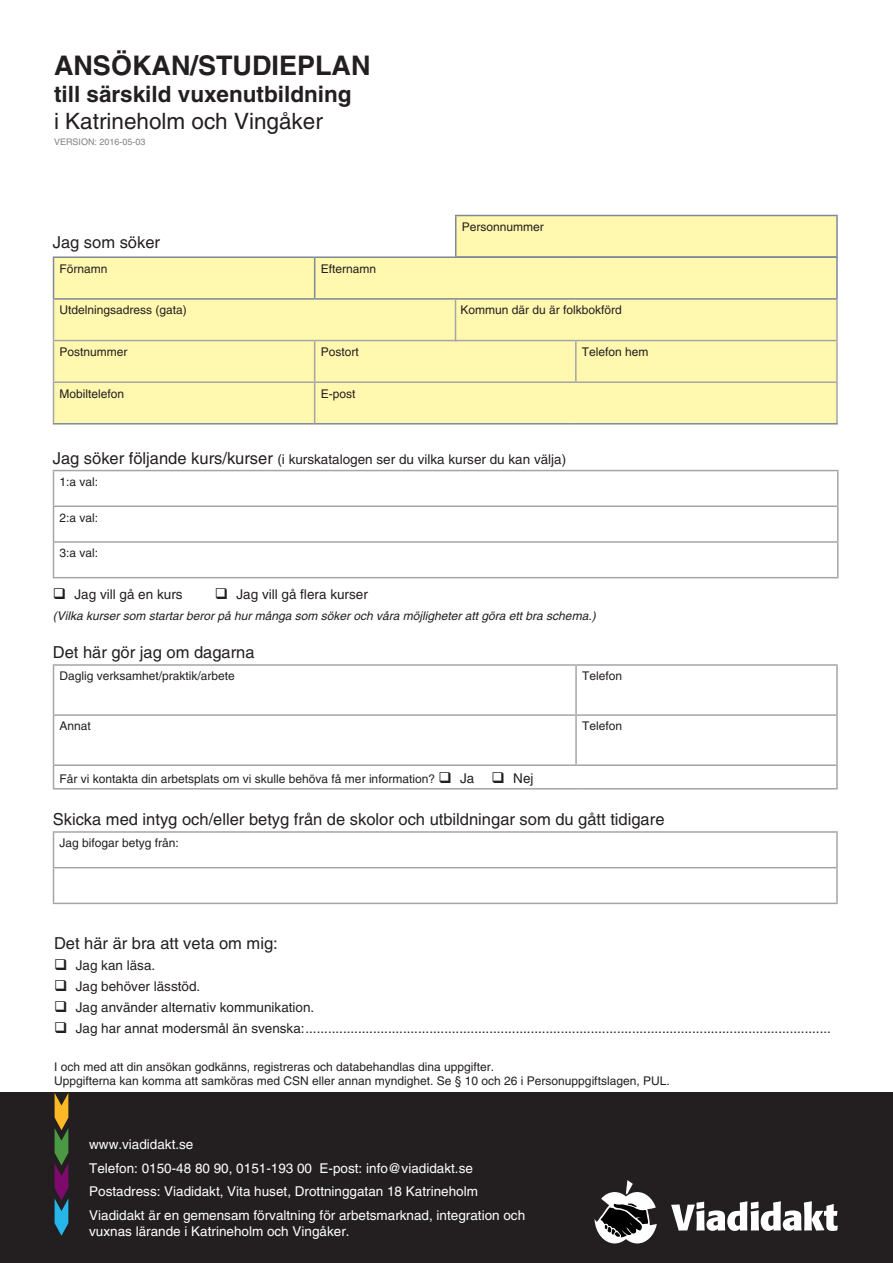
<style>
.page{position:relative;width:893px;height:1263px;background:#fff}
.page>*{position:absolute;margin:0;border:0;box-sizing:border-box;transform-origin:0 0}
.t1{font:700 27px "Helvetica";color:#231f20}
.t2{font:700 22.5px "Helvetica";color:#231f20}
.t3{font:22.5px "Helvetica";color:#231f20}
.t4{font:16.5px "Helvetica";color:#231f20}
.t5{font:13.5px "Helvetica";color:#231f20}
.Styckeformat__1{font:13.5px/16.2px "Helvetica";color:#fff}
.t6{font:12px/14.4px "Helvetica";color:#231f20}
.t7{font:italic 12px "Helvetica";color:#231f20}
.t8{font:9px "Helvetica";color:#808285}
.s1{font-size:16.5px}
.s2{font-size:13.5px}
</style>
<div class="page">
<div style="left:0;top:1093px;width:893px;height:170px;background:#231f20"></div>
<div style="left:456px;top:215px;width:381px;height:42px;background:#fff8ae"></div>
<hr style="left:455px;top:215px;width:383px;height:1px;background:#7e8897">
<hr style="left:455px;top:216px;width:1px;height:40px;background:#7e8897">
<hr style="left:836px;top:216px;width:2px;height:40px;background:#7e8897">
<div style="left:54px;top:258px;width:782px;height:165px;background:#fff8ae"></div>
<hr style="left:836px;top:341px;width:2px;height:40px;background:#a4a5a9">
<hr style="left:576px;top:381px;width:262px;height:2px;background:#a4a5a9">
<hr style="left:836px;top:383px;width:2px;height:40px;background:#a4a5a9">
<hr style="left:53px;top:256px;width:262px;height:2px;background:#7e8897">
<hr style="left:53px;top:258px;width:1px;height:40px;background:#7e8897">
<hr style="left:315px;top:256px;width:261px;height:2px;background:#7e8897">
<hr style="left:314px;top:258px;width:1px;height:40px;background:#7e8897">
<hr style="left:576px;top:256px;width:262px;height:2px;background:#7e8897">
<hr style="left:836px;top:258px;width:2px;height:40px;background:#7e8897">
<hr style="left:53px;top:298px;width:262px;height:2px;background:#7e8897">
<hr style="left:315px;top:298px;width:261px;height:2px;background:#7e8897">
<hr style="left:576px;top:298px;width:262px;height:2px;background:#7e8897">
<hr style="left:53px;top:423px;width:262px;height:1px;background:#7e8897">
<hr style="left:315px;top:423px;width:261px;height:1px;background:#7e8897">
<hr style="left:576px;top:423px;width:262px;height:1px;background:#7e8897">
<hr style="left:53px;top:300px;width:1px;height:40px;background:#a4a5a9">
<hr style="left:836px;top:300px;width:2px;height:40px;background:#a4a5a9">
<hr style="left:53px;top:340px;width:262px;height:1px;background:#a4a5a9">
<hr style="left:53px;top:341px;width:1px;height:40px;background:#a4a5a9">
<hr style="left:315px;top:340px;width:261px;height:1px;background:#a4a5a9">
<hr style="left:314px;top:341px;width:1px;height:40px;background:#a4a5a9">
<hr style="left:576px;top:340px;width:262px;height:1px;background:#a4a5a9">
<hr style="left:575px;top:341px;width:2px;height:40px;background:#a4a5a9">
<hr style="left:53px;top:381px;width:262px;height:2px;background:#a4a5a9">
<hr style="left:53px;top:383px;width:1px;height:40px;background:#a4a5a9">
<hr style="left:315px;top:381px;width:261px;height:2px;background:#a4a5a9">
<hr style="left:314px;top:383px;width:1px;height:40px;background:#a4a5a9">
<hr style="left:455px;top:300px;width:1px;height:41px;background:#a4a5a9">
<svg style="left:671px;top:1201px;width:167px;height:30px"></svg>
<svg style="left:594px;top:1180px;width:63px;height:63px"></svg>
<svg style="left:55px;top:1093px;width:13px;height:143px"></svg>
<hr style="left:53px;top:470px;width:786px;height:1px;background:#a4a5a9">
<hr style="left:53px;top:471px;width:1px;height:34px;background:#a4a5a9">
<hr style="left:837px;top:471px;width:2px;height:34px;background:#a4a5a9">
<hr style="left:53px;top:505px;width:786px;height:2px;background:#a4a5a9">
<hr style="left:53px;top:507px;width:1px;height:34px;background:#a4a5a9">
<hr style="left:837px;top:507px;width:2px;height:34px;background:#a4a5a9">
<hr style="left:53px;top:541px;width:786px;height:2px;background:#a4a5a9">
<hr style="left:53px;top:543px;width:1px;height:34px;background:#a4a5a9">
<hr style="left:837px;top:543px;width:2px;height:34px;background:#a4a5a9">
<hr style="left:53px;top:577px;width:786px;height:1px;background:#a4a5a9">
<hr style="left:53px;top:664px;width:523px;height:2px;background:#a4a5a9">
<hr style="left:53px;top:666px;width:1px;height:48px;background:#a4a5a9">
<hr style="left:576px;top:664px;width:262px;height:2px;background:#a4a5a9">
<hr style="left:575px;top:666px;width:2px;height:48px;background:#a4a5a9">
<hr style="left:836px;top:666px;width:2px;height:48px;background:#a4a5a9">
<hr style="left:53px;top:714px;width:523px;height:2px;background:#a4a5a9">
<hr style="left:53px;top:716px;width:1px;height:48px;background:#a4a5a9">
<hr style="left:576px;top:714px;width:262px;height:2px;background:#a4a5a9">
<hr style="left:575px;top:716px;width:2px;height:48px;background:#a4a5a9">
<hr style="left:836px;top:716px;width:2px;height:48px;background:#a4a5a9">
<hr style="left:53px;top:764px;width:523px;height:2px;background:#a4a5a9">
<svg style="left:53px;top:766px;width:1px;height:22px"></svg>
<hr style="left:576px;top:764px;width:262px;height:2px;background:#a4a5a9">
<hr style="left:836px;top:766px;width:2px;height:22px;background:#a4a5a9">
<hr style="left:53px;top:788px;width:523px;height:1px;background:#a4a5a9">
<hr style="left:576px;top:788px;width:262px;height:1px;background:#a4a5a9">
<hr style="left:53px;top:831px;width:785px;height:2px;background:#a4a5a9">
<hr style="left:53px;top:833px;width:1px;height:34px;background:#a4a5a9">
<hr style="left:836px;top:833px;width:2px;height:34px;background:#a4a5a9">
<hr style="left:53px;top:867px;width:785px;height:1px;background:#a4a5a9">
<hr style="left:53px;top:868px;width:1px;height:35px;background:#a4a5a9">
<hr style="left:836px;top:868px;width:2px;height:35px;background:#a4a5a9">
<hr style="left:53px;top:903px;width:785px;height:1px;background:#a4a5a9">
<p class="t1" style="left:54px;top:49px;width:318px">ANSÖKAN/STUDIEPLAN</p>
<p class="t2" style="left:54px;top:80px;width:299px">till särskild vuxenutbildning</p>
<p class="t3" style="left:54px;top:108px;width:270px">i Katrineholm och Vingåker</p>
<p class="t8" style="left:54px;top:137px;width:93px">VERSION: 2016-05-03</p>
<p class="t4" style="left:53px;top:233px;width:109px">Jag som söker</p>
<p class="t6" style="left:462px;top:219px;width:84px">Personnummer</p>
<p class="t6" style="left:60px;top:261px;width:50px">Förnamn</p>
<p class="t6" style="left:321px;top:261px;width:57px">Efternamn</p>
<p class="t6" style="left:60px;top:303px;width:129px">Utdelningsadress (gata)</p>
<p class="t6" style="left:460px;top:303px;width:163px">Kommun där du är folkbokförd</p>
<p class="t6" style="left:60px;top:344px;width:70px">Postnummer</p>
<p class="t6" style="left:321px;top:344px;width:40px">Postort</p>
<p class="t6" style="left:582px;top:344px;width:68px">Telefon hem</p>
<p class="t6" style="left:60px;top:386px;width:66px">Mobiltelefon</p>
<p class="t6" style="left:321px;top:386px;width:36px">E-post</p>
<p class="t5" style="left:53px;top:451px;width:515px"><span class="s1">Jag söker följande kurs/kurser</span> (i kurskatalogen ser du vilka kurser du kan välja)</p>
<p class="t6" style="left:60px;top:474px;width:40px">1:a val:</p>
<p class="t6" style="left:60px;top:510px;width:40px">2:a val:</p>
<p class="t6" style="left:60px;top:546px;width:40px">3:a val:</p>
<p class="t5" style="left:53px;top:587px;width:131px">❑ Jag vill gå en kurs</p>
<p class="t5" style="left:215px;top:587px;width:155px">❑ Jag vill gå flera kurser</p>
<p class="t7" style="left:53px;top:609px;width:544px">(Vilka kurser som startar beror på hur många som söker och våra möjligheter att göra ett bra schema.)</p>
<p class="t4" style="left:53px;top:643px;width:203px">Det här gör jag om dagarna</p>
<p class="t6" style="left:60px;top:669px;width:177px">Daglig verksamhet/praktik/arbete</p>
<p class="t6" style="left:582px;top:669px;width:42px">Telefon</p>
<p class="t6" style="left:60px;top:719px;width:33px">Annat</p>
<p class="t6" style="left:582px;top:719px;width:42px">Telefon</p>
<p class="t6" style="left:60px;top:771px;width:476px">Får vi kontakta din arbetsplats om vi skulle behöva få mer information? ❑ <span class="s2">Ja</span> ❑ <span class="s2">Nej</span></p>
<p class="t4" style="left:53px;top:810px;width:613px">Skicka med intyg och/eller betyg från de skolor och utbildningar som du gått tidigare</p>
<p class="t6" style="left:60px;top:836px;width:121px">Jag bifogar betyg från:</p>
<p class="t4" style="left:54px;top:934px;width:225px">Det här är bra att veta om mig:</p>
<p class="t5" style="left:54px;top:957px;width:103px">❑ Jag kan läsa.</p>
<p class="t5" style="left:54px;top:978px;width:148px">❑ Jag behöver lässtöd.</p>
<p class="t5" style="left:54px;top:999px;width:262px">❑ Jag använder alternativ kommunikation.</p>
<p class="t5" style="left:54px;top:1020px;width:778px">❑ Jag har annat modersmål än svenska:............................................................................................................................................</p>
<p class="t6" style="left:54px;top:1059px;width:617px">I och med att din ansökan godkänns, registreras och databehandlas dina uppgifter.<br>Uppgifterna kan komma att samköras med CSN eller annan myndighet. Se § 10 och 26 i Personuppgiftslagen, PUL.</p>
<p class="Styckeformat__1" style="left:89px;top:1136px;width:106px">www.viadidakt.se</p>
<p class="Styckeformat__1" style="left:89px;top:1160px;width:385px">Telefon: 0150-48 80 90, 0151-193 00 E-post: info@viadidakt.se</p>
<p class="Styckeformat__1" style="left:89px;top:1183px;width:390px">Postadress: Viadidakt, Vita huset, Drottninggatan 18 Katrineholm</p>
<p class="Styckeformat__1" style="left:89px;top:1207px;width:437px">Viadidakt är en gemensam förvaltning för arbetsmarknad, integration och vuxnas lärande i Katrineholm och Vingåker.</p>
</div>
